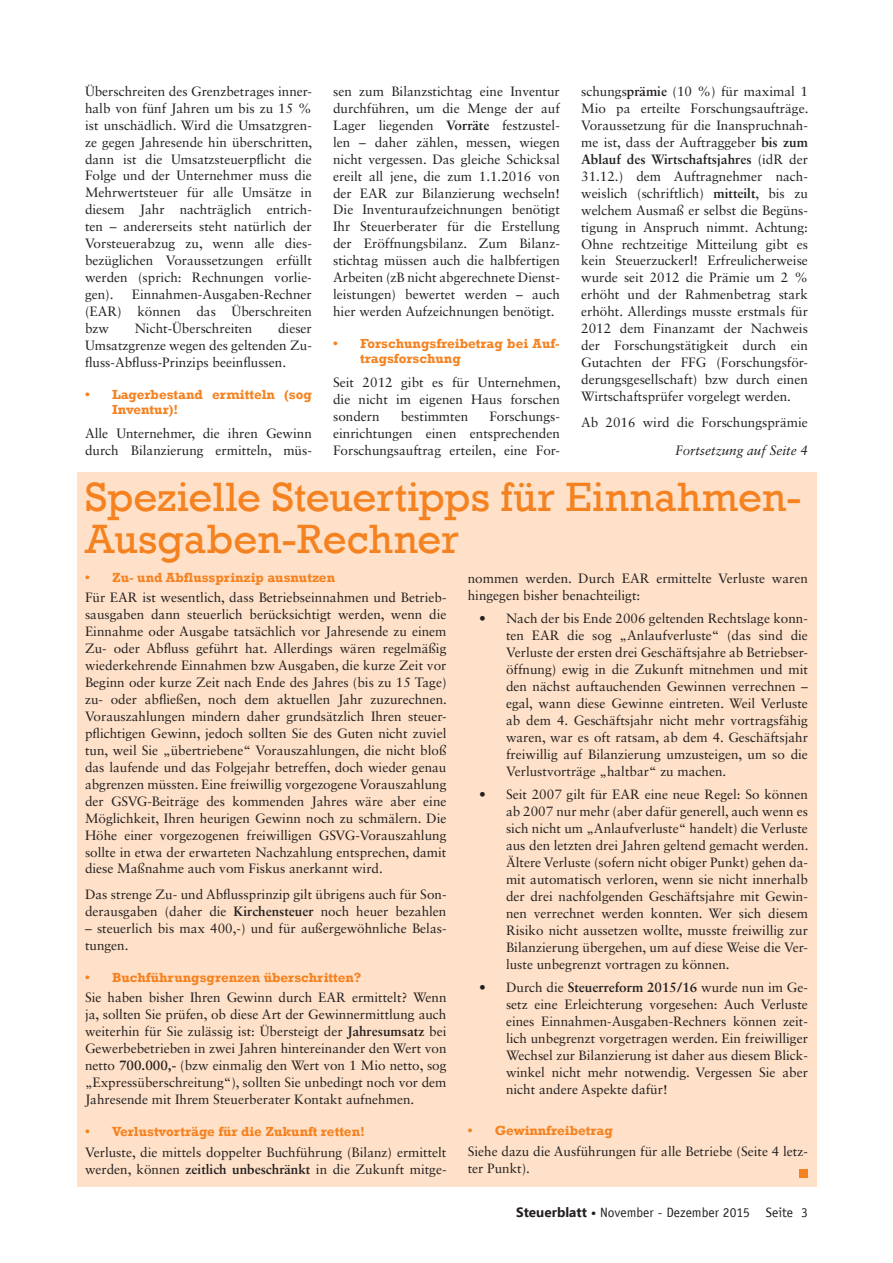
<style>
.page{position:relative;width:893px;height:1263px;background:#fff}
.page>*{position:absolute;margin:0;border:0;box-sizing:border-box;transform-origin:0 0}
.t1{font:42px/42px "Rockwell";color:#f58220}
.t2{font:13.5px/17px "Sabon LT Std";color:#231f20;text-align:justify}
.t3{font:700 13.5px/15px "Rockwell";color:#f58220}
.t4{font:13.5px "Officina Sans LT";color:#231f20}
.t5{font:italic 13.5px "Sabon LT Std";color:#231f20}
.s1{font-weight:700}
.s2{font-family:"Ebrima";font-weight:700}
</style>
<div class="page">
<div style="left:77px;top:472px;width:739px;height:714px;background:#fee1c8"></div>
<div style="left:799px;top:1169px;width:9px;height:9px;background:#f58220"></div>
<p class="t2" style="left:85px;top:82px;width:229px">Überschreiten des Grenzbetrages inner&shy;halb von fünf Jahren um bis zu 15 % ist unschädlich. Wird die Umsatzgren&shy;ze gegen Jahresende hin überschritten, dann ist die Umsatzsteuerpflicht die Folge und der Unternehmer muss die Mehrwertsteuer für alle Umsätze in diesem Jahr nachträglich entrich&shy;ten – andererseits steht natürlich der Vorsteuerabzug zu, wenn alle dies&shy;bezüglichen Voraussetzungen erfüllt werden (sprich: Rechnungen vorlie&shy;gen).</p>
<p class="t2" style="left:85px;top:286px;width:228px;text-indent:47px">Einnahmen-Ausgaben-Rechner (EAR) können das Überschreiten bzw</p>
<p class="t2" style="left:135px;top:320px;width:119px">Nicht-Überschreiten</p>
<p class="t2" style="left:85px;top:320px;width:228px;text-indent:193px">dieser Umsatzgrenze wegen des geltenden Zu&shy;fluss-Abfluss-Prinzips beeinflussen.</p>
<p class="t3" style="left:112px;top:387px;width:201px;text-indent:-27px">• Lagerbestand ermitteln (sog<br>Inventur)!</p>
<p class="t2" style="left:85px;top:424px;width:228px">Alle Unternehmer, die ihren Gewinn durch Bilanzierung ermitteln, müs-</p>
<p class="t2" style="left:333px;top:82px;width:228px">sen zum Bilanzstichtag eine Inventur durchführen, um die Menge der auf Lager liegenden <span class="s1">Vorräte</span> festzustel&shy;len – daher zählen, messen, wiegen nicht vergessen. Das gleiche Schicksal ereilt all jene, die zum 1.1.2016 von der EAR zur Bilanzierung wechseln!<br>Die Inventuraufzeichnungen benötigt Ihr Steuerberater für die Erstellung der Eröffnungsbilanz. Zum Bilanz&shy;stichtag müssen auch die halbfertigen Arbeiten (zB nicht abgerechnete Dienst&shy;leistungen) bewertet werden – auch hier werden Aufzeichnungen benötigt.</p>
<p class="t3" style="left:360px;top:336px;width:201px;text-indent:-27px">• Forschungsfreibetrag bei Auf&shy;tragsforschung</p>
<p class="t2" style="left:333px;top:373px;width:229px">Seit 2012 gibt es für Unternehmen, die nicht im eigenen Haus forschen sondern</p>
<p class="t2" style="left:333px;top:407px;width:228px;text-indent:156px">Forschungs&shy;einrichtungen einen entsprechenden Forschungsauftrag erteilen, eine For-</p>
<p class="t2" style="left:401px;top:407px;width:69px">bestimmten</p>
<p class="t2" style="left:581px;top:83px;width:229px">schungs<span class="s1">prämie</span> (10 %) für maximal 1<br>Mio pa erteilte Forschungsaufträge.<br>Voraussetzung für die Inanspruchnah&shy;me ist, dass der Auftraggeber <span class="s1">bis zum Ablauf des Wirtschaftsjahres</span> (idR der 31.12.) dem Auftragnehmer nach&shy;weislich (schriftlich) <span class="s1">mitteilt</span>, bis zu welchem Ausmaß er selbst die Begüns&shy;tigung in Anspruch nimmt. Achtung:<br>Ohne rechtzeitige Mitteilung gibt es kein Steuerzuckerl! Erfreulicherweise wurde seit 2012 die Prämie um 2 % erhöht und der Rahmenbetrag stark erhöht. Allerdings musste erstmals für 2012 dem Finanzamt der Nachweis der Forschungstätigkeit durch ein Gutachten der FFG (Forschungsför&shy;derungsgesellschaft) bzw durch einen Wirtschaftsprüfer vorgelegt werden.</p>
<p class="t2" style="left:581px;top:413px;width:228px">Ab 2016 wird die Forschungsprämie</p>
<p class="t5" style="left:675px;top:443px;width:134px">Fortsetzung auf Seite 4</p>
<h1 class="t1" style="left:85px;top:477px;width:718px">Spezielle Steuertipps für Einnahmen-<br>Ausgaben-Rechner</h1>
<p class="t3" style="left:85px;top:570px;width:252px">• Zu- und Abflussprinzip ausnutzen</p>
<p class="t2" style="left:85px;top:589px;width:363px">Für EAR ist wesentlich, dass Betriebseinnahmen und Betrieb&shy;sausgaben dann steuerlich berücksichtigt werden, wenn die Einnahme oder Ausgabe tatsächlich vor Jahresende zu einem Zu- oder Abfluss geführt hat. Allerdings wären regelmäßig wiederkehrende Einnahmen bzw Ausgaben, die kurze Zeit vor Beginn oder kurze Zeit nach Ende des Jahres (bis zu 15 Tage) zu- oder abfließen, noch dem aktuellen Jahr zuzurechnen.<br>Vorauszahlungen mindern daher grundsätzlich Ihren steuer&shy;pflichtigen Gewinn, jedoch sollten Sie des Guten nicht zuviel tun, weil Sie „übertriebene“ Vorauszahlungen, die nicht bloß das laufende und das Folgejahr betreffen, doch wieder genau abgrenzen müssten. Eine freiwillig vorgezogene Vorauszahlung der GSVG-Beiträge des kommenden Jahres wäre aber eine Möglichkeit, Ihren heurigen Gewinn noch zu schmälern. Die Höhe einer vorgezogenen freiwilligen GSVG-Vorauszahlung sollte in etwa der erwarteten Nachzahlung entsprechen, damit diese Maßnahme auch vom Fiskus anerkannt wird.</p>
<p class="t2" style="left:85px;top:886px;width:363px">Das strenge Zu- und Abflussprinzip gilt übrigens auch für Son&shy;derausgaben (daher die <span class="s1">Kirchensteuer</span> noch heuer bezahlen</p>
<p class="t2" style="left:85px;top:919px;width:363px">– steuerlich bis max 400,-) und für außergewöhnliche Belas&shy;tungen.</p>
<p class="t3" style="left:85px;top:970px;width:278px">• Buchführungsgrenzen überschritten?</p>
<p class="t2" style="left:85px;top:989px;width:363px">Sie haben bisher Ihren Gewinn durch EAR ermittelt? Wenn ja, sollten Sie prüfen, ob diese Art der Gewinnermittlung auch weiterhin für Sie zulässig ist: Übersteigt der <span class="s1">Jahresumsatz</span> bei Gewerbebetrieben in zwei Jahren hintereinander den Wert von netto <span class="s1">700.000,-</span> (bzw einmalig den Wert von 1 Mio netto, sog „Expressüberschreitung“), sollten Sie unbedingt noch vor dem Jahresende mit Ihrem Steuerberater Kontakt aufnehmen.</p>
<p class="t3" style="left:85px;top:1124px;width:281px">• Verlustvorträge für die Zukunft retten!</p>
<p class="t2" style="left:85px;top:1143px;width:363px">Verluste, die mittels doppelter Buchführung (Bilanz) ermittelt werden, können <span class="s1">zeitlich unbeschränkt</span> in die Zukunft mitge-</p>
<p class="t2" style="left:468px;top:569px;width:342px">nommen werden. Durch EAR ermittelte Verluste waren hingegen bisher benachteiligt:</p>
<p class="t2" style="left:506px;top:610px;width:303px;text-indent:-27px">• Nach der bis Ende 2006 geltenden Rechtslage konn&shy;ten EAR die sog „Anlaufverluste“ (das sind die Verluste der ersten drei Geschäftsjahre ab Betriebser&shy;öffnung) ewig in die Zukunft mitnehmen und mit den nächst auftauchenden Gewinnen verrechnen – egal, wann diese Gewinne eintreten. Weil Verluste ab dem 4. Geschäftsjahr nicht mehr vortragsfähig waren, war es oft ratsam, ab dem 4. Geschäftsjahr freiwillig auf Bilanzierung umzusteigen, um so die Verlustvorträge „haltbar“ zu machen.</p>
<p class="t2" style="left:506px;top:786px;width:304px;text-indent:-27px">• Seit 2007 gilt für EAR eine neue Regel: So können ab 2007 nur mehr (aber dafür generell, auch wenn es sich nicht um „Anlaufverluste“ handelt) die Verluste aus den letzten drei Jahren geltend gemacht werden.<br>Ältere Verluste (sofern nicht obiger Punkt) gehen da&shy;mit automatisch verloren, wenn sie nicht innerhalb der drei nachfolgenden Geschäftsjahre mit Gewin&shy;nen verrechnet werden konnten. Wer sich diesem Risiko nicht aussetzen wollte, musste freiwillig zur Bilanzierung übergehen, um auf diese Weise die Ver&shy;luste unbegrenzt vortragen zu können.</p>
<p class="t2" style="left:506px;top:979px;width:303px;text-indent:-27px">• Durch die <span class="s1">Steuerreform 2015/16</span> wurde nun im Ge&shy;setz eine Erleichterung vorgesehen: Auch Verluste eines Einnahmen-Ausgaben-Rechners können zeit&shy;lich unbegrenzt vorgetragen werden. Ein freiwilliger Wechsel zur Bilanzierung ist daher aus diesem Blick&shy;winkel nicht mehr notwendig. Vergessen Sie aber nicht andere Aspekte dafür!</p>
<p class="t3" style="left:468px;top:1123px;width:147px">• Gewinnfreibetrag</p>
<p class="t2" style="left:468px;top:1142px;width:342px">Siehe dazu die Ausführungen für alle Betriebe (Seite 4 letz&shy;ter Punkt).</p>
<p class="t4" style="left:516px;top:1205px;width:293px"><span class="s2">Steuerblatt •</span> November - Dezember 2015 Seite 3</p>
</div>
